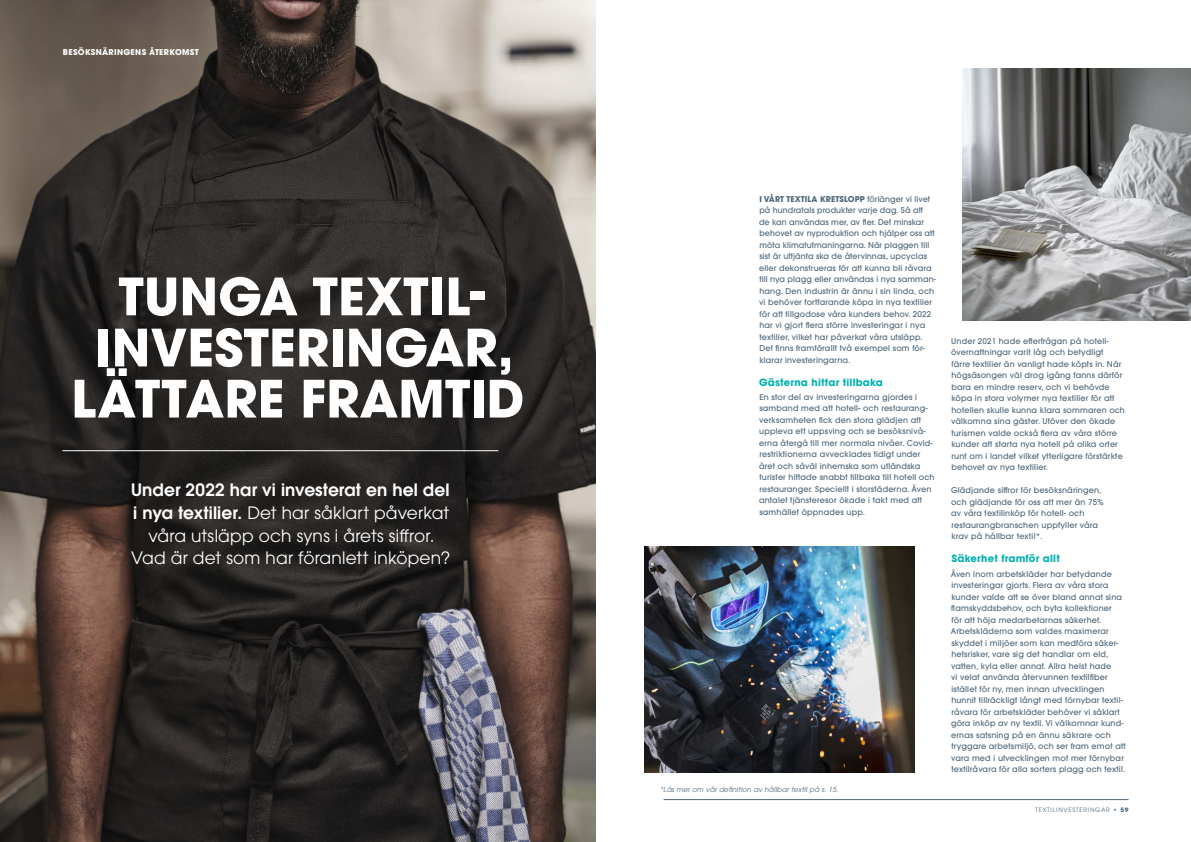
<style>
.page{position:relative;width:1191px;height:842px;background:#fff}
.page>*{position:absolute;margin:0;border:0;box-sizing:border-box;transform-origin:0 0}
.ELIS_Brödtext_Ingång{font:700 51px/51.1px "ITC Avant Garde Pro";color:#fff;text-align:center}
.ELIS_Ingress{font:17px/22.6px "ITC Avant Garde Pro";letter-spacing:.015em;color:#fff;text-align:center}
.ELIS_Rubrik_2{font:700 10px "ITC Avant Garde Pro";letter-spacing:.02em;color:#00b1b0}
.ELIS_brödtext_utsn_i{font:500 8px/11.5px "ITC Avant Garde Pro";letter-spacing:.02em;color:#4f687b}
.ELIS_Brödtext_Ingång-2{font:700 8px "ITC Avant Garde Pro";letter-spacing:.045em;color:#fff}
.ELIS_Brödtext_indrag{font:italic 7px "ITC Avant Garde Pro";letter-spacing:.02em;color:#4f687b}
.t1{font:6px "ITC Avant Garde Pro";letter-spacing:.13em;color:#4f687b}
.s1{font-weight:600}
.s2{font-weight:700}
.s3{font-family:"ITC Avant Garde Std"}
</style>
<div class="page">
<img style="left:0;top:0;width:595px;height:842px">
<img style="left:962px;top:68px;width:229px;height:253px">
<img style="left:645px;top:546px;width:269px;height:226px">
<hr style="left:62px;top:450px;width:436px;height:1px;background:#fff">
<hr style="left:663px;top:799px;width:465px;height:1px;background:#4f687b">
<p class="ELIS_Brödtext_Ingång-2" style="left:63px;top:47px;width:138px">BESÖKSNÄRINGENS ÅTERKOMST</p>
<p class="ELIS_Brödtext_Ingång" style="left:71px;top:270px;width:455px">TUNGA TEXTIL-<br>INVESTERINGAR,<br>LÄTTARE FRAMTID</p>
<p class="ELIS_Ingress" style="left:131px;top:479px;width:321px"><span class="s1">Under 2022 har vi investerat en hel del i nya textilier.</span> Det har såklart påverkat våra utsläpp och syns i årets siffror.<br>Vad är det som har föranlett inköpen?</p>
<p class="ELIS_brödtext_utsn_i" style="left:759px;top:193px;width:178px"><span class="s2">I VÅRT TEXTILA KRETSLOPP</span> förlänger vi livet på hundratals produkter varje dag. Så att<br>de kan användas mer, av fler. Det minskar behovet av nyproduktion och hjälper oss att möta klimatutmaningarna. När plaggen till sist är uttjänta ska de återvinnas, upcyclas eller dekonstrueras för att kunna bli råvara till nya plagg eller användas i nya samman&shy;hang. Den industrin är ännu i sin linda, och vi behöver fortfarande köpa in nya textilier för att tillgodose våra kunders behov. 2022 har vi gjort flera större investeringar i nya textilier, vilket har påverkat våra utsläpp.<br>Det finns framförallt två exempel som för&shy;klarar investeringarna.</p>
<p class="ELIS_Rubrik_2" style="left:759px;top:375px;width:125px">Gästerna hittar tillbaka</p>
<p class="ELIS_brödtext_utsn_i" style="left:759px;top:391px;width:177px">En stor del av investeringarna gjordes i samband med att hotell- och restaurang&shy;verksamheten fick den stora glädjen att uppleva ett uppsving och se besöksnivå&shy;erna återgå till mer normala nivåer. Covid&shy;restriktionerna avvecklades tidigt under året och såväl inhemska som utländska turister hittade snabbt tillbaka till hotell och restauranger. Speciellt i storstäderna. Även antalet tjänsteresor ökade i takt med att samhället öppnades upp.</p>
<p class="ELIS_Brödtext_indrag" style="left:660px;top:785px;width:180px">*Läs mer om vår definition av hållbar textil på s. 15.</p>
<p class="ELIS_brödtext_utsn_i" style="left:951px;top:335px;width:175px">Under 2021 hade efterfrågan på hotell&shy;övernattningar varit låg och betydligt<br>färre textilier än vanligt hade köpts in. När högsäsongen väl drog igång fanns därför bara en mindre reserv, och vi behövde köpa in stora volymer nya textilier för att hotellen skulle kunna klara sommaren och välkomna sina gäster. Utöver den ökade turismen valde också flera av våra större kunder att starta nya hotell på olika orter runt om i landet vilket ytterligare förstärkte behovet av nya textilier.</p>
<p class="ELIS_brödtext_utsn_i" style="left:951px;top:484px;width:154px">Glädjande siffror för besöksnäringen, och glädjande för oss att mer än 75% av våra textilinköp för hotell- och restaurangbranschen uppfyller våra krav på <span class="s3">hållbar textil</span>*.</p>
<p class="ELIS_Rubrik_2" style="left:951px;top:552px;width:110px">Säkerhet framför allt</p>
<p class="ELIS_brödtext_utsn_i" style="left:950px;top:568px;width:176px">Även inom arbetskläder har betydande investeringar gjorts. Flera av våra stora kunder valde att se över bland annat sina flamskyddsbehov, och byta kollektioner<br>för att höja medarbetarnas säkerhet.<br>Arbetskläderna som valdes maximerar skyddet i miljöer som kan medföra säker&shy;hetsrisker, vare sig det handlar om eld, vatten, kyla eller annat. Allra helst hade<br>vi velat använda återvunnen textilfiber istället för ny, men innan utvecklingen hunnit tillräckligt långt med förnybar textil&shy;råvara för arbetskläder behöver vi såklart göra inköp av ny textil. Vi välkomnar kund&shy;ernas satsning på en ännu säkrare och tryggare arbetsmiljö, och ser fram emot att vara med i utvecklingen mot mer förnybar textilråvara för alla sorters plagg och textil.</p>
<p class="t1" style="left:1035px;top:806px;width:95px">TEXTILINVESTERINGAR <span class="s2">• 59</span></p>
</div>
